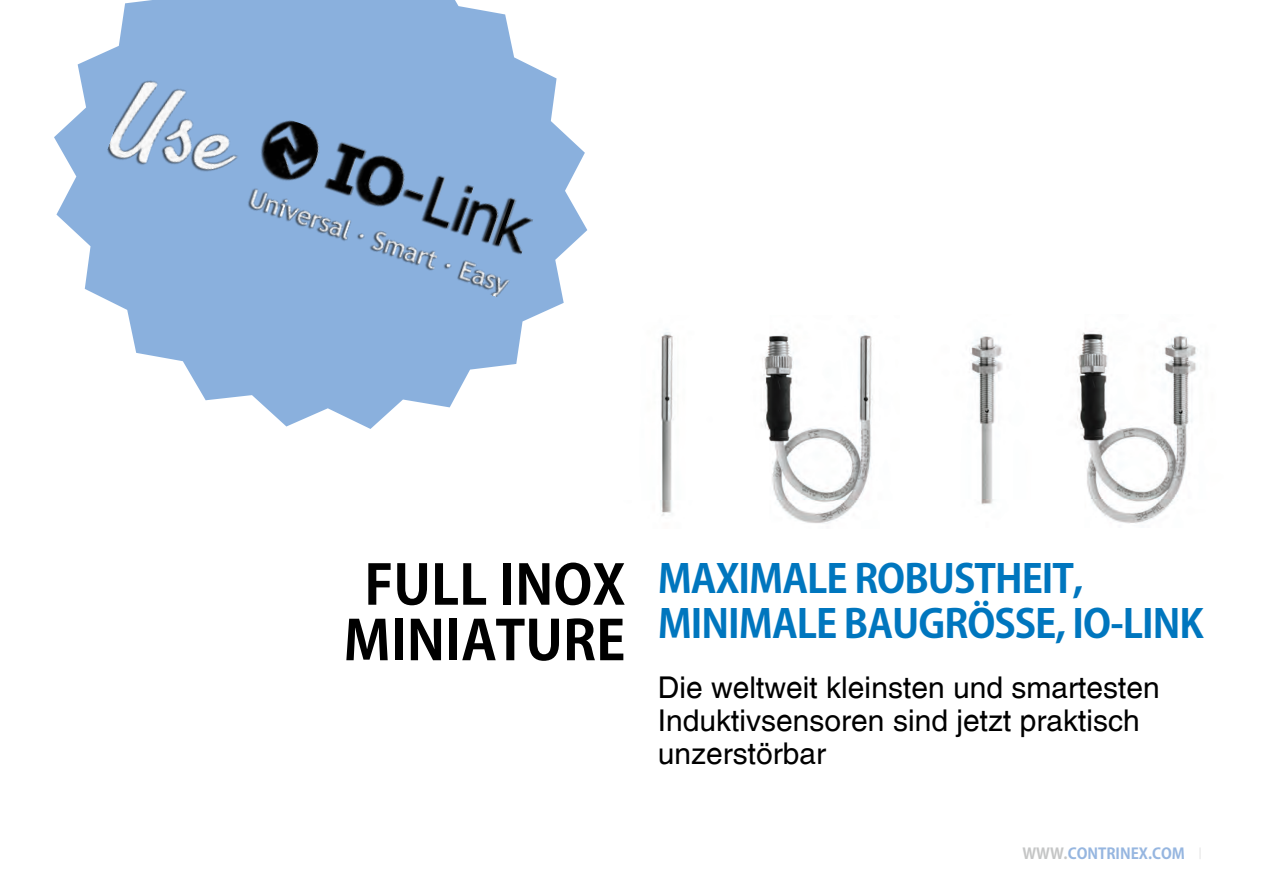
<style>
.page{position:relative;width:1263px;height:893px;background:#fff}
.page>*{position:absolute;margin:0;border:0;box-sizing:border-box;transform-origin:0 0}
.t1{font:700 54px/55.5px "Koz Go Pro";color:#000;text-align:center}
.t2{font:700 39px "Koz Go Pro";letter-spacing:-.025em;color:#0076be}
.t3{font:30px/33px "Switzerland Plain";color:#000}
.t4{font:700 15px "Koz Go Pro";color:#96b6e0}
.s1{color:#c5c6c6}
</style>
<div class="page">
<svg style="left:54px;top:0;width:533px;height:429px;fill:#8ab0dd"></svg>
<img style="left:103px;top:67px;width:435px;height:234px">
<img style="left:585px;top:316px;width:288px;height:207px">
<img style="left:970px;top:331px;width:226px;height:192px">
<h1 class="t1" style="left:343px;top:561px;width:283px">FULL I NOX<br>MINIATURE</h1>
<h2 class="t2" style="left:658px;top:553px;width:28px">MAX</h2>
<h2 class="t2" style="left:739px;top:553px;width:34px">IMALERO</h2>
<h2 class="t2" style="left:904px;top:553px;width:180px">BUSTHEIT,</h2>
<h2 class="t2" style="left:658px;top:598px;width:102px">MINIMALE</h2>
<h2 class="t2" style="left:844px;top:598px;width:48px">BAUGRÖSSE</h2>
<h2 class="t2" style="left:1055px;top:598px;width:123px">, IO-LINK</h2>
<p class="t3" style="left:658px;top:671px;width:504px">Die weltweit kleinsten und smartesten<br>Induktivsensoren sind jetzt praktisch unzerstörbar</p>
<p class="t4" style="left:1022px;top:844px;width:164px"><span class="s1">WWW.</span>CONTRINEX.COM</p>
</div>
